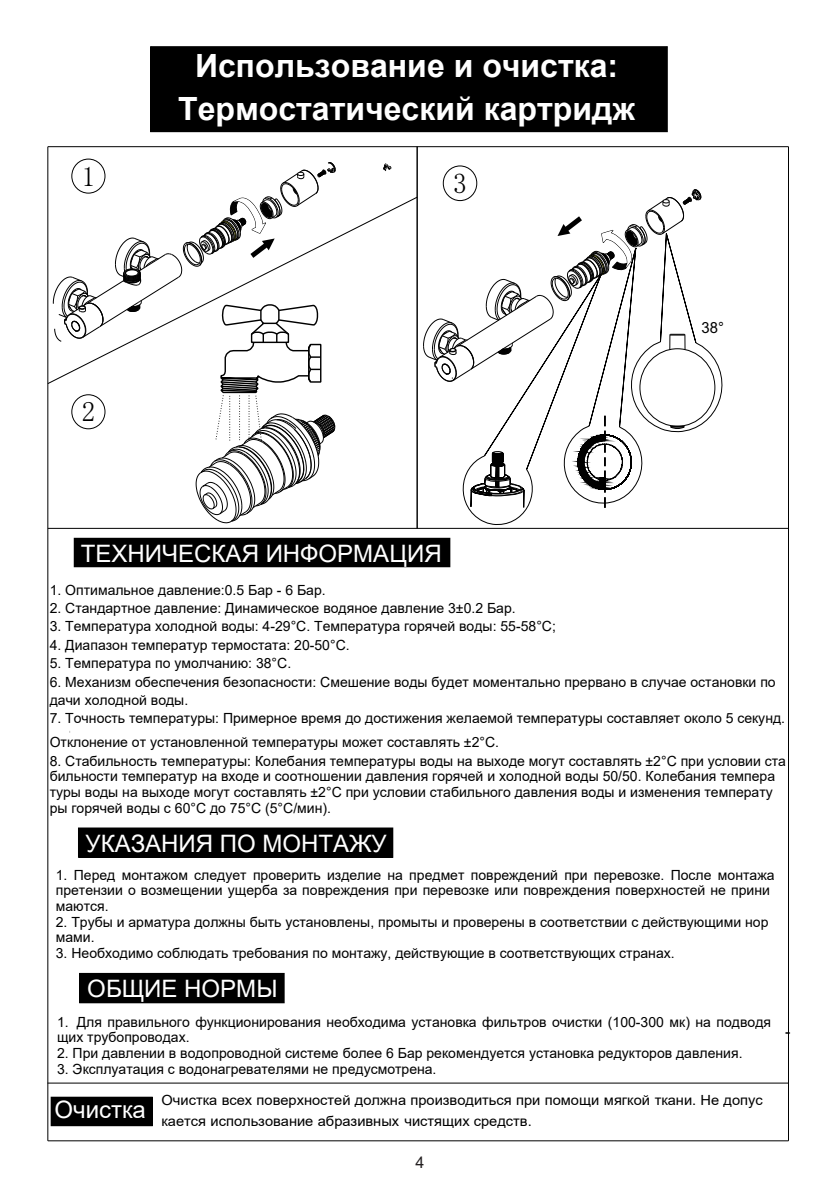
<style>
.page{position:relative;width:840px;height:1191px;background:#fff}
.page>*{position:absolute;margin:0;border:0;box-sizing:border-box;transform-origin:0 0}
.t1{font:700 32px/42.8px "Arial";color:#fff;text-align:center}
.t2{font:28.6px "Fang Song";color:#000}
.t3{font:28.2px "Fang Song";color:#000}
.t4{font:24px "Arial";color:#fff}
.t5{font:16px "Arial";color:#231f20}
.t6{font:16px "Arial";color:#000}
.t7{font:15.4px "Arial";color:#000}
.t8{font:14px/15.6px "Arial";color:#000}
.t9{font:14px/20.8px "Arial";color:#000;scale:1.04 1}
.s1{font-style:inherit}
</style>
<div class="page">
<svg style="left:383px;top:163px;width:8px;height:8px"></svg>
<hr style="left:47px;top:147px;width:1px;height:993px;background:#000">
<hr style="left:787px;top:147px;width:1px;height:993px;background:#000">
<hr style="left:48px;top:1140px;width:740px;height:1px;background:#000">
<hr style="left:416px;top:146px;width:1px;height:382px;background:#000">
<div style="left:72px;top:159px;width:33px;height:34px;border:1px solid #000;border-radius:50%"></div>
<hr style="left:48px;top:146px;width:740px;height:1px;background:#000">
<hr style="left:48px;top:528px;width:740px;height:1px;background:#000">
<svg style="left:47px;top:196px;width:370px;height:188px"></svg>
<div style="left:443px;top:166px;width:33px;height:35px;border:1px solid #000;border-radius:50%"></div>
<div style="left:75px;top:538px;width:374px;height:29px;background:#000"></div>
<div style="left:74px;top:537px;width:376px;height:30px;border:1px solid #000"></div>
<hr style="left:47px;top:1082px;width:740px;height:1px;background:#000">
<div style="left:51px;top:1097px;width:101px;height:28px;background:#000"></div>
<div style="left:51px;top:1096px;width:102px;height:30px;border:1px solid #000"></div>
<div style="left:150px;top:47px;width:516px;height:85px;background:#000"></div>
<div style="left:150px;top:46px;width:517px;height:86px;border:1px solid #000"></div>
<svg style="left:53px;top:162px;width:282px;height:361px"></svg>
<svg style="left:423px;top:189px;width:313px;height:339px"></svg>
<div style="left:79px;top:828px;width:313px;height:29px;background:#000"></div>
<div style="left:78px;top:827px;width:315px;height:31px;border:1px solid #000"></div>
<div style="left:80px;top:973px;width:204px;height:29px;background:#000"></div>
<div style="left:79px;top:973px;width:205px;height:30px;border:1px solid #000"></div>
<h3 class="t3" style="left:82px;top:161px;width:15px">1</h3>
<h3 class="t3" style="left:82px;top:397px;width:15px">2</h3>
<h1 class="t1" style="left:178px;top:44px;width:458px">Использование и очистка<span class="s1">:<br></span>Термостатический картридж</h1>
<h2 class="t2" style="left:453px;top:168px;width:15px">3</h2>
<h3 class="t4" style="left:81px;top:537px;width:362px">ТЕХНИЧЕСКАЯ ИНФОРМАЦИЯ</h3>
<p class="t7" style="left:701px;top:317px;width:24px">38°</p>
<p class="t8" style="left:50px;top:582px;width:277px"><span class="s1">1.</span> Оптимальное давление<span class="s1">:0.5</span> Бар <span class="s1">- 6</span> Бар<span class="s1">.</span></p>
<p class="t8" style="left:50px;top:600px;width:467px"><span class="s1">2.</span> Стандартное давление<span class="s1">:</span> Динамическое водяное давление <span class="s1">3±0.2</span> Бар<span class="s1">.</span></p>
<p class="t8" style="left:50px;top:618px;width:507px"><span class="s1">3.</span> Температура холодной воды<span class="s1">: 4-29°C.</span> Температура горячей воды<span class="s1">: 55-58°C;</span></p>
<p class="t8" style="left:50px;top:637px;width:301px"><span class="s1">4.</span> Диапазон температур термостата<span class="s1">: 20-50°C.</span></p>
<p class="t8" style="left:50px;top:655px;width:243px"><span class="s1">5.</span> Температура по умолчанию<span class="s1">: 38°C.</span></p>
<p class="t8" style="left:50px;top:672px;width:727px;line-height:18.2px"><span class="s1">6.</span> Механизм обеспечения безопасности<span class="s1">:</span> Смешение воды будет моментально прервано в случае остановки по дачи холодной воды<span class="s1">.</span></p>
<p class="t8" style="left:50px;top:706px;width:736px;line-height:24px"><span class="s1">7.</span> Точность температуры<span class="s1">:</span> Примерное время до достижения желаемой температуры составляет около <span class="s1">5</span> секунд<span class="s1">.<br></span>Отклонение от установленной температуры может составлять <span class="s1">±2°C.</span></p>
<p class="t8" style="left:50px;top:753px;width:737px"><span class="s1">8.</span> Стабильность температуры<span class="s1">:</span> Колебания температуры воды на выходе могут составлять <span class="s1">±2°C</span> при условии ста бильности температур на входе и соотношении давления горячей и холодной воды <span class="s1">50/50.</span> Колебания темпера туры воды на выходе могут составлять <span class="s1">±2°C</span> при условии стабильного давления воды и изменения температу ры горячей воды с <span class="s1">60°C</span> до <span class="s1">75°C (5°C/</span>мин<span class="s1">).</span></p>
<h3 class="t4" style="left:85px;top:827px;width:302px">УКАЗАНИЯ ПО МОНТАЖУ</h3>
<p class="t8" style="left:56px;top:867px;width:719px"><span class="s1">1.</span> Перед монтажом следует проверить изделие на предмет повреждений при перевозке<span class="s1">.</span> После монтажа претензии о возмещении ущерба за повреждения при перевозке или повреждения поверхностей не прини маются<span class="s1">.</span></p>
<p class="t8" style="left:56px;top:914px;width:713px"><span class="s1">2.</span> Трубы и арматура должны быть установлены<span class="s1">,</span> промыты и проверены в соответствии с действующими нор мами<span class="s1">.</span></p>
<p class="t8" style="left:56px;top:945px;width:620px"><span class="s1">3.</span> Необходимо соблюдать требования по монтажу<span class="s1">,</span> действующие в соответствующих странах<span class="s1">.</span></p>
<h3 class="t4" style="left:87px;top:972px;width:192px">ОБЩИЕ НОРМЫ</h3>
<p class="t8" style="left:57px;top:1013px;width:715px"><span class="s1">1.</span> Для правильного функционирования необходима установка фильтров очистки <span class="s1">(100-300</span> мк<span class="s1">)</span> на подводя щих трубопроводах<span class="s1">.</span></p>
<p class="t8" style="left:57px;top:1045px;width:686px"><span class="s1">2.</span> При давлении в водопроводной системе более <span class="s1">6</span> Бар рекомендуется установка редукторов давления<span class="s1">.</span></p>
<p class="t8" style="left:57px;top:1060px;width:381px"><span class="s1">3.</span> Эксплуатация с водонагревателями не предусмотрена<span class="s1">.</span></p>
<p class="t9" style="left:54px;top:1089px;width:682px;text-indent:107px">Очистка всех поверхностей должна производиться при помощи мягкой ткани<span class="s1">.</span> Не допус<br><sup>Очистка</sup> кается использование абразивных чистящих средств<span class="s1">.</span></p>
<p class="t5" style="left:415px;top:1151px;width:10px">4</p>
<p class="t6" style="left:784px;top:1020px;width:7px">-</p>
</div>
